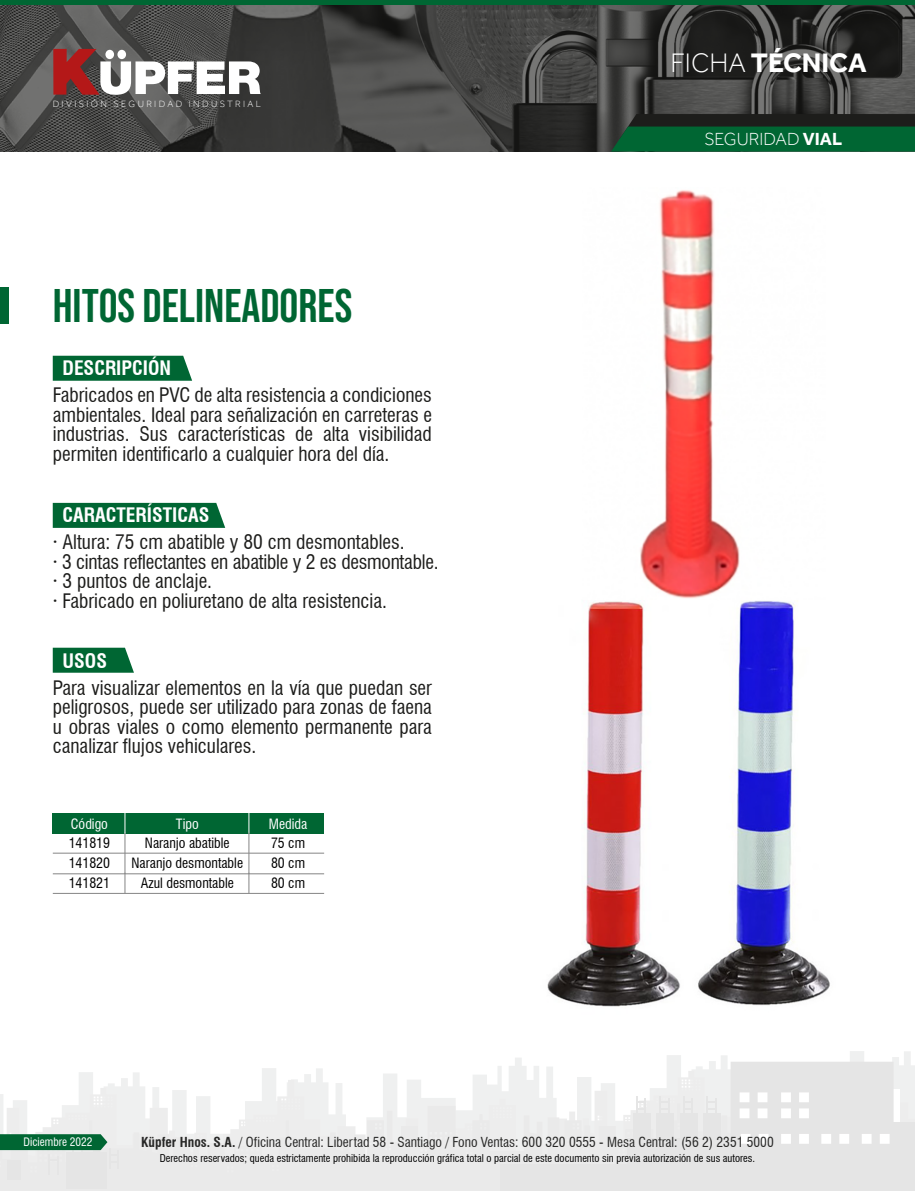
<style>
.page{position:relative;width:915px;height:1191px;background:#fff}
.page>*{position:absolute;margin:0;border:0;box-sizing:border-box;transform-origin:0 0}
.t1{font:47.1px "Bebas Neue";color:#063}
.t2{font:700 27.45px "Effra";color:#fff}
.t3{font:condensed 19.5px/19.5px "Swiss 721 BT";color:#1d1d1b;text-align:justify}
.t4{font:700 condensed 19.5px "Swiss 721 BT";color:#fff}
.t5{font:300 18px "Effra";color:#fff}
.t6{font:condensed 13.8px/20.1px "Swiss 721 BT";color:#000;text-align:justify}
.t7{font:condensed 13.8px "Swiss 721 BT";color:#fff}
.t8{font:condensed 13.5px "Swiss 721 BT";color:#272726}
.t9{font:condensed 11.4px "Swiss 721 BT";color:#fff}
.t10{font:condensed 10.5px "Swiss 721 BT";color:#000}
.t11{font:300 9.45px "Effra";letter-spacing:.25em;color:#fff}
.s1{font-weight:300}
.s2{font-weight:700}
</style>
<div class="page">
<img style="left:547px;top:600px;width:133px;height:407px">
<img style="left:698px;top:600px;width:132px;height:406px">
<img style="left:0;top:5px;width:914px;height:147px">
<div style="left:0;top:0;width:914px;height:5px;background:#063"></div>
<svg style="left:53px;top:49px;width:207px;height:46px"></svg>
<svg style="left:611px;top:114px;width:303px;height:38px;background:#0c4d2c"></svg>
<svg style="left:53px;top:356px;width:139px;height:25px;background:#0a6c3b"></svg>
<div style="left:53px;top:503px;width:172px;height:25px;background:#063"></div>
<svg style="left:53px;top:647px;width:81px;height:25px;background:#157244"></svg>
<div style="left:53px;top:813px;width:271px;height:20px;background:#063"></div>
<hr style="left:53px;top:853px;width:271px;height:1px;background:#858585">
<hr style="left:53px;top:873px;width:271px;height:1px;background:#858585">
<svg style="left:125px;top:813px;width:1px;height:80px"></svg>
<hr style="left:53px;top:893px;width:271px;height:1px;background:#858585">
<svg style="left:248px;top:813px;width:1px;height:80px"></svg>
<svg style="left:0;top:1051px;width:914px;height:140px"></svg>
<div style="left:0;top:287px;width:9px;height:37px;background:#063"></div>
<img style="left:640px;top:190px;width:100px;height:409px">
<p class="t11" style="left:53px;top:98px;width:210px">DIVISIÓN SEGURIDAD INDUSTRIAL</p>
<h1 class="t1" style="left:53px;top:279px;width:301px">HITOS DELINEADORES</h1>
<p class="t4" style="left:62px;top:356px;width:110px">DESCRIPCIÓN</p>
<p class="t3" style="left:53px;top:385px;width:380px">Fabricados en PVC de alta resistencia a condiciones ambientales. Ideal para señalización en carreteras e industrias. Sus características de alta visibilidad permiten identificarlo a cualquier hora del día.</p>
<p class="t4" style="left:63px;top:503px;width:148px">CARACTERÍSTICAS</p>
<p class="t3" style="left:53px;top:532px;width:387px;text-align:left">· Altura: 75 cm abatible y 80 cm desmontables.<br>· 3 cintas reflectantes en abatible y 2 es desmontable. · 3 puntos de anclaje.<br>· Fabricado en poliuretano de alta resistencia.</p>
<p class="t4" style="left:63px;top:649px;width:46px">USOS</p>
<p class="t3" style="left:53px;top:678px;width:380px">Para visualizar elementos en la vía que puedan ser peligrosos, puede ser utilizado para zonas de faena u obras viales o como elemento permanente para canalizar flujos vehiculares.</p>
<p class="t7" style="left:71px;top:815px;width:39px">Código</p>
<p class="t6" style="left:69px;top:832px;width:43px">141819</p>
<p class="t7" style="left:176px;top:815px;width:24px">Tipo</p>
<p class="t7" style="left:269px;top:815px;width:40px">Medida</p>
<p class="t6" style="left:145px;top:832px;width:86px">Naranjo abatible</p>
<p class="t6" style="left:271px;top:832px;width:35px">75 cm 80 cm 80 cm</p>
<p class="t6" style="left:69px;top:853px;width:43px">141820</p>
<p class="t6" style="left:131px;top:853px;width:113px">Naranjo desmontable</p>
<p class="t6" style="left:69px;top:873px;width:43px">141821</p>
<p class="t6" style="left:141px;top:873px;width:95px">Azul desmontable</p>
<h2 class="t2" style="left:670px;top:48px;width:197px"><span class="s1">FICHA</span> TÉCNICA</h2>
<p class="t5" style="left:704px;top:129px;width:139px">SEGURIDAD <span class="s2">VIAL</span></p>
<p class="t9" style="left:23px;top:1134px;width:71px">Diciembre 2022</p>
<p class="t8" style="left:141px;top:1133px;width:633px"><span class="s2">Küpfer Hnos. S.A.</span> / Oficina Central: Libertad 58 - Santiago / Fono Ventas: 600 320 0555 - Mesa Central: (56 2) 2351 5000</p>
<p class="t10" style="left:160px;top:1151px;width:596px">Derechos reservados; queda estrictamente prohibida la reproducción gráfica total o parcial de este documento sin previa autorización de sus autores.</p>
</div>
